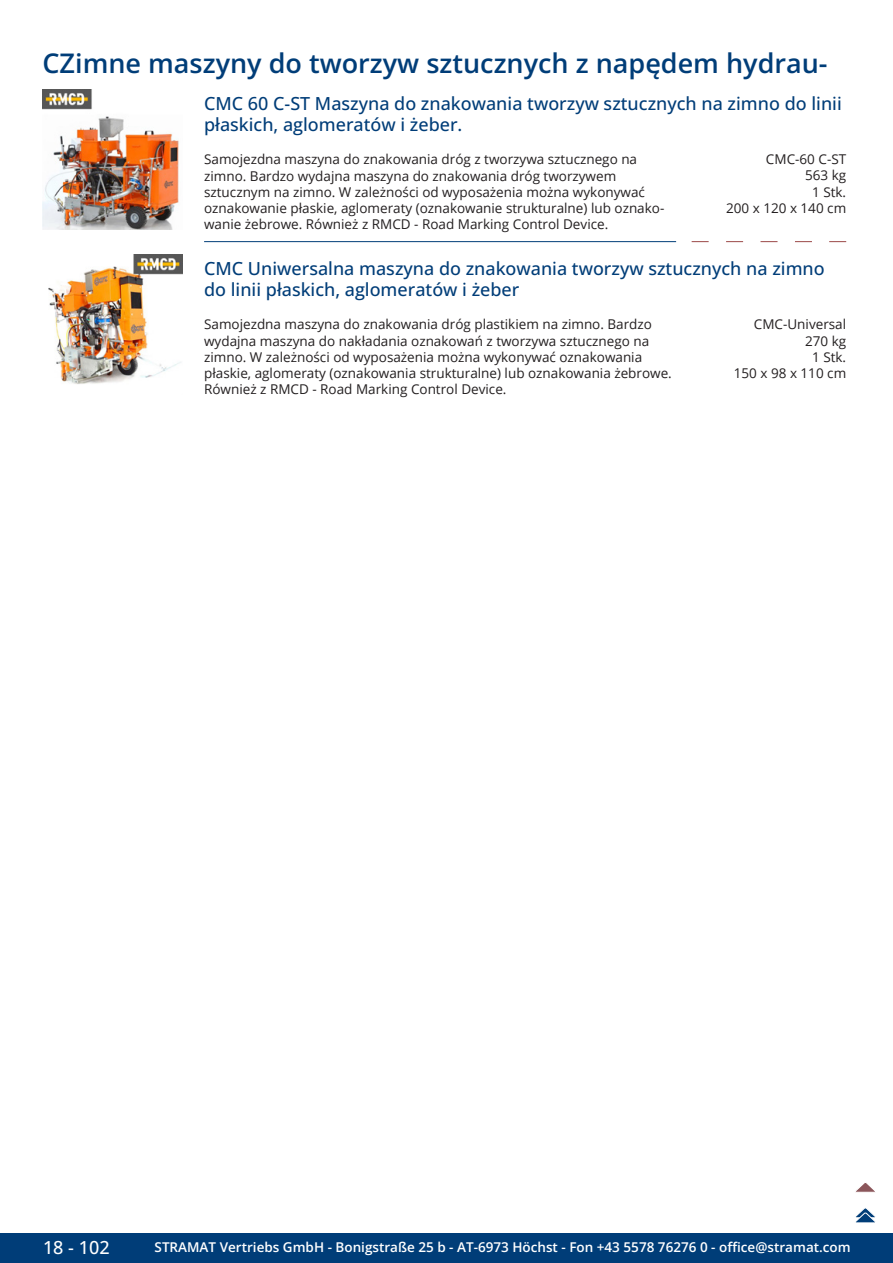
<style>
.page{position:relative;width:893px;height:1263px;background:#fff}
.page>*{position:absolute;margin:0;border:0;box-sizing:border-box;transform-origin:0 0}
.GruppeName{font:600 27px "Open Sans";color:#003d78}
.ArtikelName{font:500 18px/21.6px "Open Sans";color:#003d78}
.t1{font:500 18px "Open Sans";color:#fff}
.Beschreibung{font:13.5px/16.2px "Open Sans";color:#231f20}
.t2{font:600 13.5px "Open Sans";color:#fff}
.ArtikelNummer{font:13.5px "Open Sans";color:#231f20}
</style>
<div class="page">
<div style="left:0;top:1233px;width:893px;height:30px;background:#003d78"></div>
<img style="left:43px;top:89px;width:136px;height:141px">
<img style="left:48px;top:254px;width:135px;height:130px">
<svg style="left:692px;top:241px;width:17px;height:1px"></svg>
<svg style="left:726px;top:241px;width:17px;height:1px"></svg>
<svg style="left:760px;top:241px;width:17px;height:1px"></svg>
<svg style="left:795px;top:241px;width:17px;height:1px"></svg>
<svg style="left:829px;top:241px;width:17px;height:1px"></svg>
<hr style="left:204px;top:241px;width:472px;height:1px;background:#003d78">
<svg style="left:856px;top:1183px;width:19px;height:9px"></svg>
<svg style="left:855px;top:1208px;width:21px;height:15px"></svg>
<p class="GruppeName" style="left:43px;top:44px;width:785px">CZimne maszyny do tworzyw sztucznych z napędem hydrau-</p>
<p class="ArtikelName" style="left:204px;top:92px;width:639px">CMC 60 C-ST Maszyna do znakowania tworzyw sztucznych na zimno do linii płaskich, aglomeratów i żeber.</p>
<p class="Beschreibung" style="left:204px;top:151px;width:461px">Samojezdna maszyna do znakowania dróg z tworzywa sztucznego na zimno. Bardzo wydajna maszyna do znakowania dróg tworzywem sztucznym na zimno. W zależności od wyposażenia można wykonywać oznakowanie płaskie, aglomeraty (oznakowanie strukturalne) lub oznako&shy;wanie żebrowe. Również z RMCD - Road Marking Control Device.</p>
<p class="ArtikelNummer" style="left:766px;top:150px;width:82px">CMC-60 C-ST</p>
<p class="ArtikelNummer" style="left:805px;top:166px;width:43px">563 kg</p>
<p class="ArtikelNummer" style="left:812px;top:182px;width:36px">1 Stk.</p>
<p class="ArtikelNummer" style="left:726px;top:199px;width:122px">200 x 120 x 140 cm</p>
<p class="ArtikelName" style="left:204px;top:257px;width:622px">CMC Uniwersalna maszyna do znakowania tworzyw sztucznych na zimno do linii płaskich, aglomeratów i żeber</p>
<p class="Beschreibung" style="left:204px;top:316px;width:469px">Samojezdna maszyna do znakowania dróg plastikiem na zimno. Bardzo wydajna maszyna do nakładania oznakowań z tworzywa sztucznego na zimno. W zależności od wyposażenia można wykonywać oznakowania płaskie, aglomeraty (oznakowania strukturalne) lub oznakowania żebrowe.<br>Również z RMCD - Road Marking Control Device.</p>
<p class="ArtikelNummer" style="left:754px;top:315px;width:94px">CMC-Universal</p>
<p class="ArtikelNummer" style="left:805px;top:331px;width:43px">270 kg</p>
<p class="ArtikelNummer" style="left:812px;top:348px;width:36px">1 Stk.</p>
<p class="ArtikelNummer" style="left:734px;top:364px;width:114px">150 x 98 x 110 cm</p>
<h2 class="t1" style="left:43px;top:1234px;width:68px">18 - 102</h2>
<p class="t2" style="left:155px;top:1238px;width:698px">STRAMAT Vertriebs GmbH - Bonigstraße 25 b - AT-6973 Höchst - Fon +43 5578 76276 0 - office@stramat.com</p>
</div>
